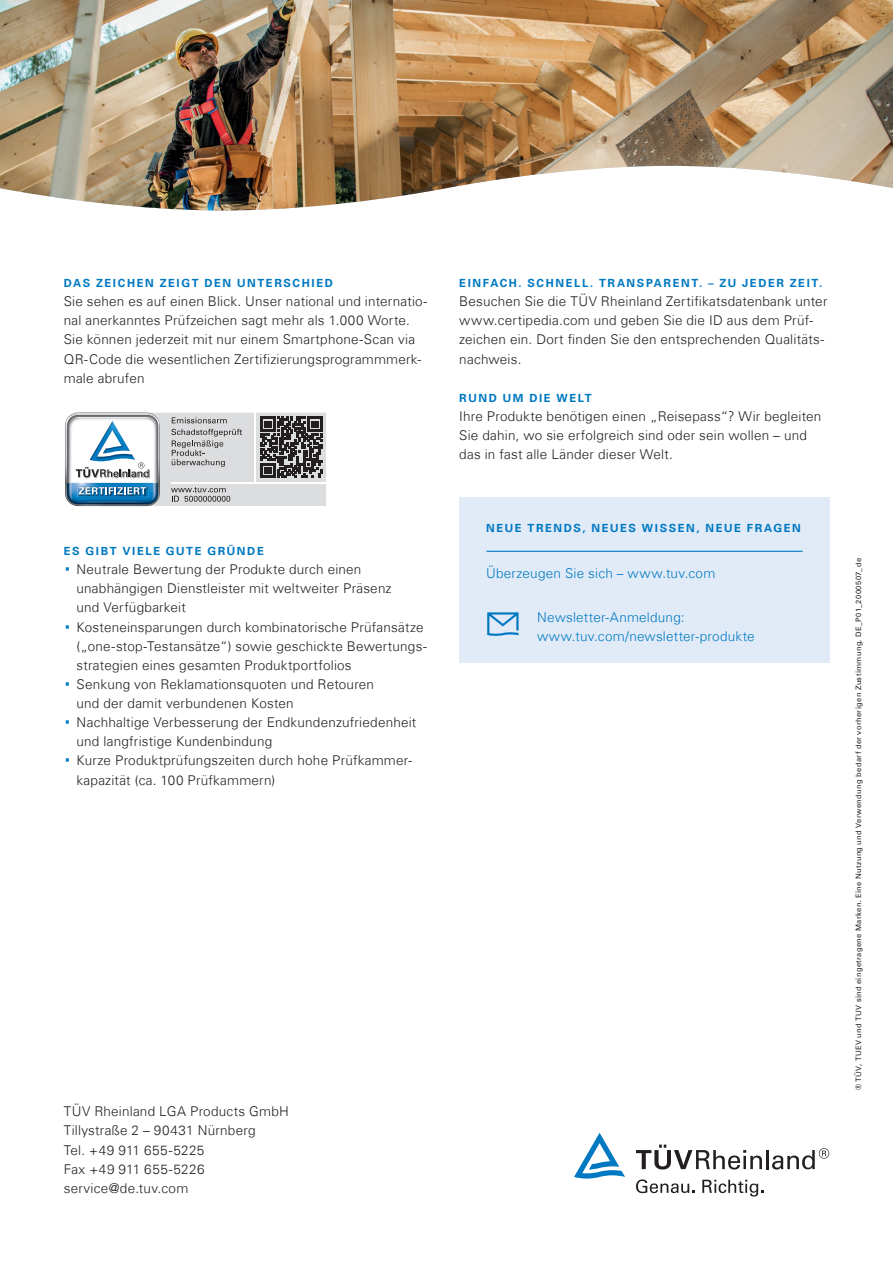
<style>
.page{position:relative;width:893px;height:1263px;background:#fff}
.page>*{position:absolute;margin:0;border:0;box-sizing:border-box;transform-origin:0 0}
.t1{font:300 13.5px/19.2px "Univers Com 45";letter-spacing:.015em;color:#231f20}
.t2{font:300 13.5px/19.2px "Univers Com 45";letter-spacing:.015em;color:#0079c2}
.t3{font:700 11.25px "Univers Com 65";letter-spacing:.145em;color:#0079c2}
.t4{font:7.5px "Univers Com 55 Roman";letter-spacing:.05em;color:#231f20}
.s1{font-family:"Univers Com 55 Roman";font-weight:400;font-size:27px;color:#0079c2}
</style>
<div class="page">
<svg style="left:636px;top:1144px;width:126px;height:25px"></svg>
<hr style="left:766px;top:1150px;width:3px;height:19px;background:#231f20">
<svg style="left:772px;top:1148px;width:57px;height:21px"></svg>
<svg style="left:636px;top:1179px;width:58px;height:14px"></svg>
<svg style="left:702px;top:1180px;width:61px;height:16px"></svg>
<svg style="left:574px;top:1133px;width:51px;height:45px"></svg>
<svg style="left:65px;top:412px;width:261px;height:95px"></svg>
<div style="left:459px;top:497px;width:371px;height:166px;background:#e1ebf7"></div>
<hr style="left:486px;top:551px;width:317px;height:1px;background:#0079c2">
<svg style="left:487px;top:612px;width:32px;height:24px"></svg>
<img style="left:0;top:0;width:893px;height:210px">
<p class="t3" style="left:64px;top:276px;width:271px">DAS ZEICHEN ZEIGT DEN UNTERSCHIED</p>
<p class="t1" style="left:64px;top:292px;width:365px">Sie sehen es auf einen Blick. Unser national und internatio&shy;nal anerkanntes Prüfzeichen sagt mehr als 1.000 Worte.<br>Sie können jederzeit mit nur einem Smartphone-Scan via QR-Code die wesentlichen Zertifizierungsprogrammmerk&shy;male abrufen</p>
<p class="t3" style="left:64px;top:544px;width:201px">ES GIBT VIELE GUTE GRÜNDE</p>
<p class="t1" style="left:64px;top:560px;width:299px"><span class="s1">·</span> Neutrale Bewertung der Produkte durch einen</p>
<p class="t1" style="left:77px;top:579px;width:317px">unabhängigen Dienstleister mit weltweiter Präsenz</p>
<p class="t1" style="left:77px;top:598px;width:111px">und Verfügbarkeit</p>
<p class="t1" style="left:64px;top:617px;width:361px"><span class="s1">·</span> Kosteneinsparungen durch kombinatorische Prüfansätze</p>
<p class="t1" style="left:77px;top:636px;width:352px">(„one-stop-Testansätze“) sowie geschickte Bewertungs-</p>
<p class="t1" style="left:77px;top:655px;width:277px">strategien eines gesamten Produktportfolios</p>
<p class="t1" style="left:64px;top:674px;width:312px"><span class="s1">·</span> Senkung von Reklamationsquoten und Retouren</p>
<p class="t1" style="left:77px;top:694px;width:219px">und der damit verbundenen Kosten</p>
<p class="t1" style="left:64px;top:713px;width:354px"><span class="s1">·</span> Nachhaltige Verbesserung der Endkundenzufriedenheit</p>
<p class="t1" style="left:77px;top:732px;width:197px">und langfristige Kundenbindung</p>
<p class="t1" style="left:64px;top:751px;width:350px"><span class="s1">·</span> Kurze Produktprüfungszeiten durch hohe Prüfkammer-</p>
<p class="t1" style="left:77px;top:770px;width:200px">kapazität (ca. 100 Prüfkammern)</p>
<p class="t1" style="left:64px;top:1102px;width:227px">TÜV Rheinland LGA Products GmbH<br>Tillystraße 2 – 90431 Nürnberg<br>Tel. +49 911 655-5225<br>Fax +49 911 655-5226 service@de.tuv.com</p>
<p class="t3" style="left:459px;top:276px;width:364px">EINFACH. SCHNELL. TRANSPARENT. – ZU JEDER ZEIT.</p>
<p class="t1" style="left:459px;top:292px;width:370px">Besuchen Sie die TÜV Rheinland Zertifikatsdatenbank unter www.certipedia.com und geben Sie die ID aus dem Prüf&shy;zeichen ein. Dort finden Sie den entsprechenden Qualitäts&shy;nachweis.</p>
<p class="t3" style="left:459px;top:391px;width:134px">RUND UM DIE WELT</p>
<p class="t1" style="left:459px;top:407px;width:364px">Ihre Produkte benötigen einen „Reisepass“? Wir begleiten<br>Sie dahin, wo sie erfolgreich sind oder sein wollen – und das in fast alle Länder dieser Welt.</p>
<p class="t3" style="left:486px;top:521px;width:316px">NEUE TRENDS, NEUES WISSEN, NEUE FRAGEN</p>
<p class="t2" style="left:486px;top:564px;width:231px">Überzeugen Sie sich – www.tuv.com</p>
<p class="t2" style="left:537px;top:608px;width:219px">Newsletter-Anmeldung: www.tuv.com/newsletter-produkte</p>
<p class="t4" style="left:854px;top:1090px;width:533px;rotate:-90deg">® TÜV, TUEV und TUV sind eingetragene Marken. Eine Nutzung und Verwendung bedarf der vorherigen Zustimmung. DE_P01_2000507_de</p>
</div>
